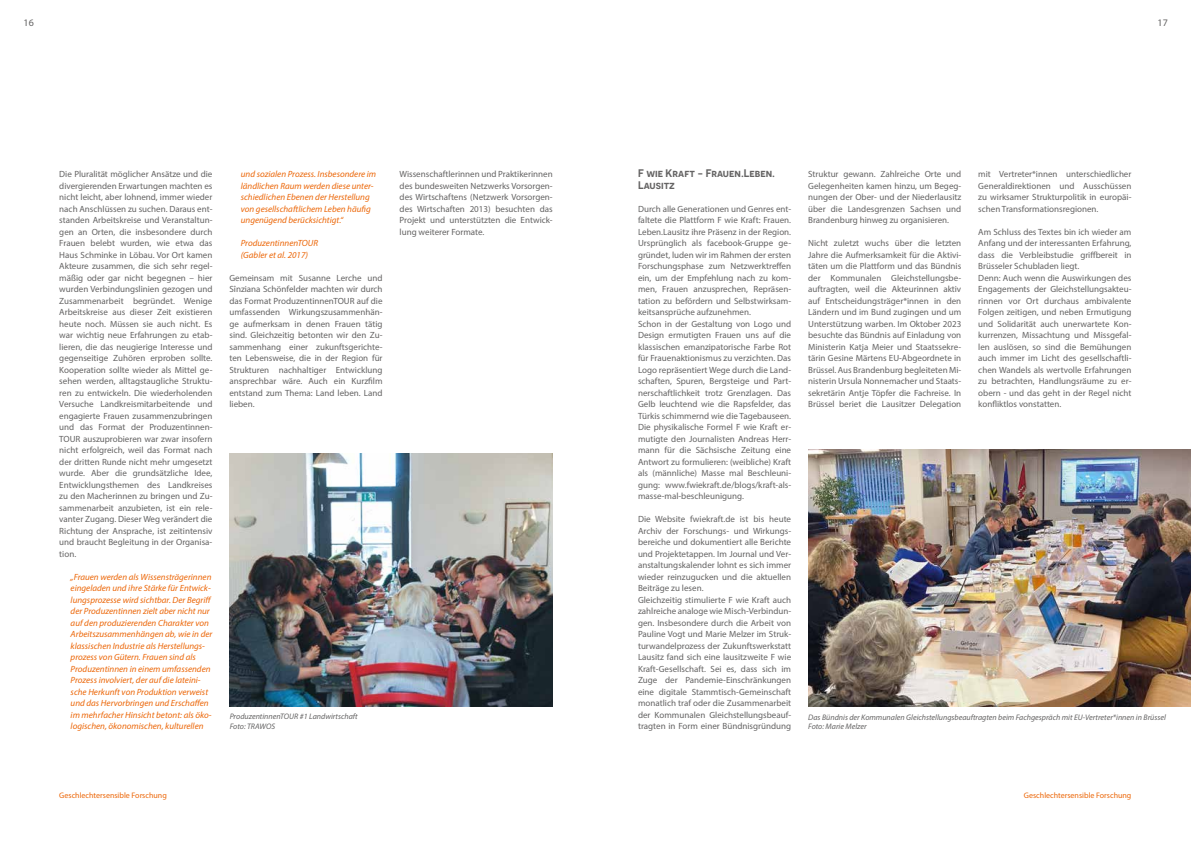
<style>
.page{position:relative;width:1191px;height:842px;background:#fff}
.page>*{position:absolute;margin:0;border:0;box-sizing:border-box;transform-origin:0 0}
.t1{font:600 11px/11.5px "Novecentosans";color:#646363}
.t2{font:10px "Myriad Pro";color:#646363}
.t3{font:9px/11.5px "Myriad Pro";color:#646363;text-align:justify}
.t4{font:italic 9px/11.5px "Myriad Pro";color:#ec6608}
.t5{font:italic 8px/9.5px "Myriad Pro";color:#646363}
.t6{font:8px "Myriad Pro";color:#ec6608}
</style>
<div class="page">
<img style="left:230px;top:453px;width:323px;height:253px">
<img style="left:808px;top:450px;width:383px;height:256px">
<p class="t2" style="left:24px;top:17px;width:12px">16</p>
<p class="t2" style="left:1157px;top:17px;width:12px">17</p>
<p class="t3" style="left:59px;top:168px;width:155px">Die Pluralität möglicher Ansätze und die divergierenden Erwartungen machten es nicht leicht, aber lohnend, immer wieder nach Anschlüssen zu suchen. Daraus ent&shy;standen Arbeitskreise und Veranstaltun&shy;gen an Orten, die insbesondere durch Frauen belebt wurden, wie etwa das Haus Schminke in Löbau. Vor Ort kamen Akteure zusammen, die sich sehr regel&shy;mäßig oder gar nicht begegnen – hier wurden Verbindungslinien gezogen und Zusammenarbeit begründet. Wenige Arbeitskreise aus dieser Zeit existieren heute noch. Müssen sie auch nicht. Es war wichtig neue Erfahrungen zu etab&shy;lieren, die das neugierige Interesse und gegenseitige Zuhören erproben sollte.<br>Kooperation sollte wieder als Mittel ge&shy;sehen werden, alltagstaugliche Struktu&shy;ren zu entwickeln. Die wiederholenden Versuche Landkreismitarbeitende und engagierte Frauen zusammenzubringen und das Format der Produzentinnen-TOUR auszuprobieren war zwar insofern nicht erfolgreich, weil das Format nach der dritten Runde nicht mehr umgesetzt wurde. Aber die grundsätzliche Idee, Entwicklungsthemen des Landkreises zu den Macherinnen zu bringen und Zu&shy;sammenarbeit anzubieten, ist ein rele&shy;vanter Zugang. Dieser Weg verändert die Richtung der Ansprache, ist zeitintensiv und braucht Begleitung in der Organisa&shy;tion.</p>
<p class="t4" style="left:71px;top:571px;width:143px">„Frauen werden als Wissensträgerinnen eingeladen und ihre Stärke für Entwick&shy;lungsprozesse wird sichtbar. Der Begriff der Produzentinnen zielt aber nicht nur auf den produzierenden Charakter von Arbeitszusammenhängen ab, wie in der klassischen Industrie als Herstellungs&shy;prozess von Gütern. Frauen sind als Produzentinnen in einem umfassenden Prozess involviert, der auf die lateini&shy;sche Herkunft von Produktion verweist und das Hervorbringen und Erschaffen im mehrfacher Hinsicht betont: als öko&shy;logischen, ökonomischen, kulturellen</p>
<p class="t4" style="left:241px;top:168px;width:137px">und sozialen Prozess. Insbesondere im ländlichen Raum werden diese unter&shy;schiedlichen Ebenen der Herstellung von gesellschaftlichem Leben häufig ungenügend berücksichtigt.“</p>
<p class="t4" style="left:241px;top:237px;width:79px">ProduzentinnenTOUR (Gabler et al. 2017)</p>
<p class="t3" style="left:229px;top:272px;width:155px">Gemeinsam mit Susanne Lerche und Sînziana Schönfelder machten wir durch das Format ProduzentinnenTOUR auf die umfassenden Wirkungszusammenhän&shy;ge aufmerksam in denen Frauen tätig sind. Gleichzeitig betonten wir den Zu&shy;sammenhang einer zukunftsgerichte&shy;ten Lebensweise, die in der Region für Strukturen nachhaltiger Entwicklung ansprechbar wäre. Auch ein Kurzfilm entstand zum Thema: Land leben. Land lieben.</p>
<p class="t5" style="left:230px;top:712px;width:130px">ProduzentinnenTOUR #1 Landwirtschaft<br>Foto: TRAWOS</p>
<p class="t3" style="left:399px;top:168px;width:155px">Wissenschaftlerinnen und Praktikerinnen des bundesweiten Netzwerks Vorsorgen&shy;des Wirtschaftens (Netzwerk Vorsorgen&shy;des Wirtschaften 2013) besuchten das Projekt und unterstützten die Entwick&shy;lung weiterer Formate.</p>
<p class="t1" style="left:638px;top:167px;width:138px">F wie Kraft - Frauen.Leben.<br>Lausitz</p>
<p class="t3" style="left:638px;top:203px;width:155px;text-align:left">Durch alle Generationen und Genres ent&shy;faltete die Plattform F wie Kraft: Frauen.<br>Leben.Lausitz ihre Präsenz in der Region.<br>Ursprünglich als facebook-Gruppe ge&shy;gründet, luden wir im Rahmen der ersten Forschungsphase zum Netzwerktreffen ein, um der Empfehlung nach zu kom&shy;men, Frauen anzusprechen, Repräsen&shy;tation zu befördern und Selbstwirksam&shy;keitsansprüche aufzunehmen.<br>Schon in der Gestaltung von Logo und Design ermutigten Frauen uns auf die klassischen emanzipatorische Farbe Rot für Frauenaktionismus zu verzichten. Das Logo repräsentiert Wege durch die Land&shy;schaften, Spuren, Bergsteige und Part&shy;nerschaftlichkeit trotz Grenzlagen. Das Gelb leuchtend wie die Rapsfelder, das Türkis schimmernd wie die Tagebauseen.<br>Die physikalische Formel F wie Kraft er&shy;mutigte den Journalisten Andreas Herr&shy;mann für die Sächsische Zeitung eine Antwort zu formulieren: (weibliche) Kraft als (männliche) Masse mal Beschleuni&shy;gung: www.fwiekraft.de/blogs/kraft-als&shy;masse-mal-beschleunigung.</p>
<p class="t3" style="left:638px;top:513px;width:155px;text-align:left">Die Website fwiekraft.de ist bis heute Archiv der Forschungs- und Wirkungs&shy;bereiche und dokumentiert alle Berichte und Projektetappen. Im Journal und Ver&shy;anstaltungskalender lohnt es sich immer wieder reinzugucken und die aktuellen Beiträge zu lesen.<br>Gleichzeitig stimulierte F wie Kraft auch zahlreiche analoge wie Misch-Verbindun&shy;gen. Insbesondere durch die Arbeit von Pauline Vogt und Marie Melzer im Struk&shy;turwandelprozess der Zukunftswerkstatt Lausitz fand sich eine lausitzweite F wie Kraft-Gesellschaft. Sei es, dass sich im Zuge der Pandemie-Einschränkungen eine digitale Stammtisch-Gemeinschaft monatlich traf oder die Zusammenarbeit der Kommunalen Gleichstellungsbeauf&shy;tragten in Form einer Bündnisgründung</p>
<p class="t3" style="left:808px;top:168px;width:155px">Struktur gewann. Zahlreiche Orte und Gelegenheiten kamen hinzu, um Begeg&shy;nungen der Ober- und der Niederlausitz über die Landesgrenzen Sachsen und Brandenburg hinweg zu organisieren.</p>
<p class="t3" style="left:808px;top:237px;width:155px">Nicht zuletzt wuchs über die letzten Jahre die Aufmerksamkeit für die Aktivi&shy;täten um die Plattform und das Bündnis der Kommunalen Gleichstellungsbe&shy;auftragten, weil die Akteurinnen aktiv auf Entscheidungsträger*innen in den Ländern und im Bund zugingen und um Unterstützung warben. Im Oktober 2023 besuchte das Bündnis auf Einladung von Ministerin Katja Meier und Staatssekre&shy;tärin Gesine Märtens EU-Abgeordnete in Brüssel. Aus Brandenburg begleiteten Mi&shy;nisterin Ursula Nonnemacher und Staats&shy;sekretärin Antje Töpfer die Fachreise. In Brüssel beriet die Lausitzer Delegation</p>
<p class="t3" style="left:978px;top:168px;width:155px">mit Vertreter*innen unterschiedlicher Generaldirektionen und Ausschüssen zu wirksamer Strukturpolitik in europäi&shy;schen Transformationsregionen.</p>
<p class="t3" style="left:978px;top:226px;width:155px;text-align:left">Am Schluss des Textes bin ich wieder am Anfang und der interessanten Erfahrung, dass die Verbleibstudie griffbereit in Brüsseler Schubladen liegt.<br>Denn: Auch wenn die Auswirkungen des Engagements der Gleichstellungsakteu&shy;rinnen vor Ort durchaus ambivalente Folgen zeitigen, und neben Ermutigung und Solidarität auch unerwartete Kon&shy;kurrenzen, Missachtung und Missgefal&shy;len auslösen, so sind die Bemühungen auch immer im Licht des gesellschaftli&shy;chen Wandels als wertvolle Erfahrungen zu betrachten, Handlungsräume zu er&shy;obern - und das geht in der Regel nicht konfliktlos vonstatten.</p>
<p class="t5" style="left:808px;top:712px;width:359px">Das Bündnis der Kommunalen Gleichstellungsbeauftragten beim Fachgespräch mit EU-Vertreter*innen in Brüssel<br>Foto: Marie Melzer</p>
<p class="t6" style="left:59px;top:791px;width:109px">Geschlechtersensible Forschung</p>
<p class="t6" style="left:1024px;top:791px;width:109px">Geschlechtersensible Forschung</p>
</div>
